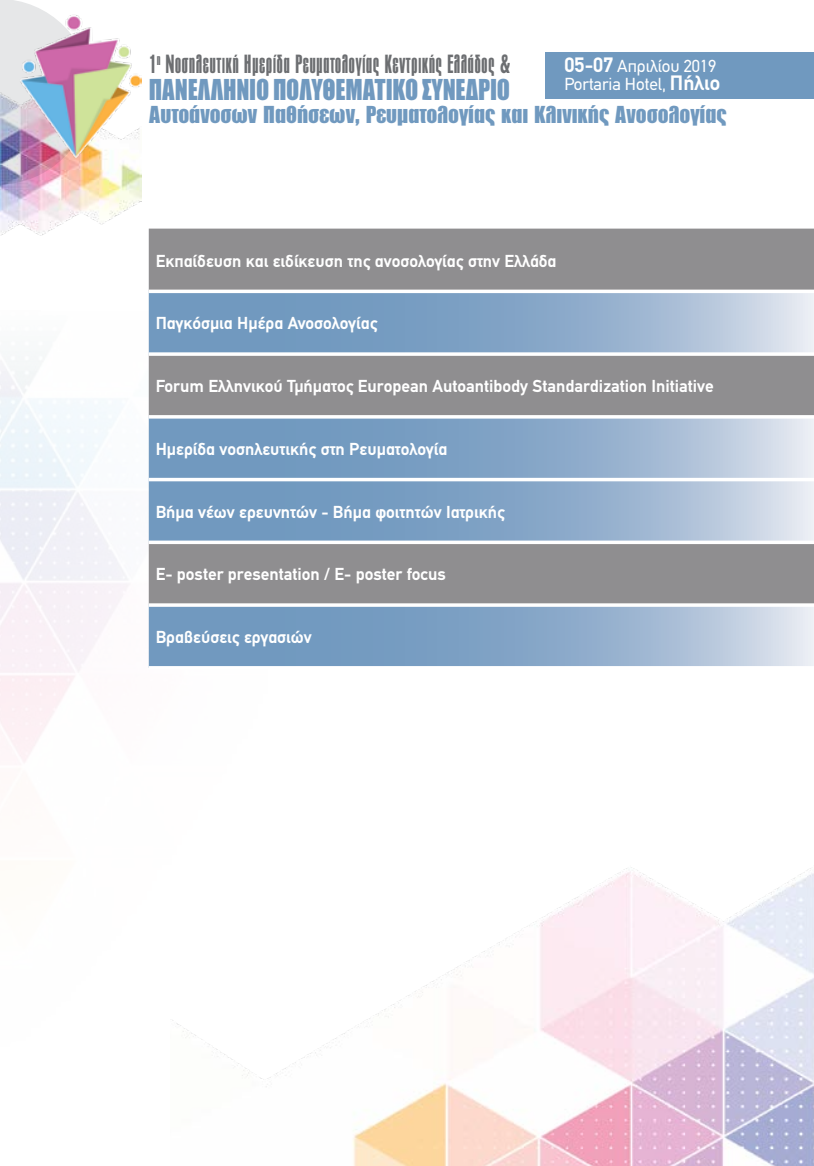
<style>
.page{position:relative;width:814px;height:1166px;background:#fff}
.page>*{position:absolute;margin:0;border:0;box-sizing:border-box;transform-origin:0 0}
.t1{font:900 28px "PF Fusion Sans";letter-spacing:-.01em;color:#7099bf;scale:.92 1}
.t2{font:300 24.5px "PF Fusion Sans";letter-spacing:.01em;color:#6c6e71}
.t3{font:900 22.75px "PF Fusion Sans";color:#7099bf}
.t4{font:700 17.5px "PF Din Text";color:#fff}
.t5{font:17.5px/17.5px "PF Din Text";color:#fff}
.s1{font-weight:700;font-size:21px}
</style>
<div class="page">
<div style="left:546px;top:52px;width:268px;height:47px;background:#7099bf"></div>
<div style="left:0;top:0;width:20px;height:89px;background:#e6e7e8"></div>
<img style="left:0;top:89px;width:141px;height:147px">
<img style="left:20px;top:1px;width:121px;height:167px">
<img style="left:315px;top:867px;width:499px;height:299px">
<div style="left:149px;top:229px;width:665px;height:61px;background:#8f8e90"></div>
<svg style="left:149px;top:293px;width:665px;height:373px;background:#8e9dad"></svg>
<svg style="left:149px;top:419px;width:665px;height:121px;background:#8cabca"></svg>
<svg style="left:149px;top:352px;width:665px;height:4px"></svg>
<svg style="left:149px;top:415px;width:665px;height:4px"></svg>
<hr style="left:149px;top:478px;width:665px;height:3px;background:#fff">
<svg style="left:149px;top:540px;width:665px;height:4px"></svg>
<svg style="left:149px;top:603px;width:665px;height:4px"></svg>
<h2 class="t2" style="left:149px;top:50px;width:363px">1<sup>η</sup> Νοσηλευτική Ημερίδα Ρευματολογίας Κεντρικής Ελλάδος &amp;</h2>
<h1 class="t1" style="left:149px;top:72px;width:394px">ΠΑΝΕΛΛΗΝΙΟ ΠΟΛΥΘΕΜΑΤΙΚΟ ΣΥΝΕΔΡΙΟ</h1>
<p class="t5" style="left:564px;top:57px;width:157px"><span class="s1">05-07</span> Απριλίου 2019<br>Portaria Hotel, <span class="s1">Πήλιο</span></p>
<h3 class="t3" style="left:149px;top:100px;width:579px">Αυτοάνοσων Παθήσεων, Ρευματολογίας και Κλινικής Ανοσολογίας</h3>
<p class="t4" style="left:156px;top:250px;width:402px">Εκπαίδευση και ειδίκευση της ανοσολογίας στην Ελλάδα</p>
<p class="t4" style="left:156px;top:313px;width:223px">Παγκόσμια Ημέρα Ανοσολογίας</p>
<p class="t4" style="left:156px;top:376px;width:559px">Forum Ελληνικού Τμήματος European Autoantibody Standardization Initiative</p>
<p class="t4" style="left:156px;top:438px;width:293px">Ημερίδα νοσηλευτικής στη Ρευματολογία</p>
<p class="t4" style="left:156px;top:501px;width:350px">Βήμα νέων ερευνητών - Βήμα φοιτητών Ιατρικής</p>
<p class="t4" style="left:156px;top:564px;width:291px">E- poster presentation / E- poster focus</p>
<p class="t4" style="left:156px;top:627px;width:157px">Βραβεύσεις εργασιών</p>
</div>
